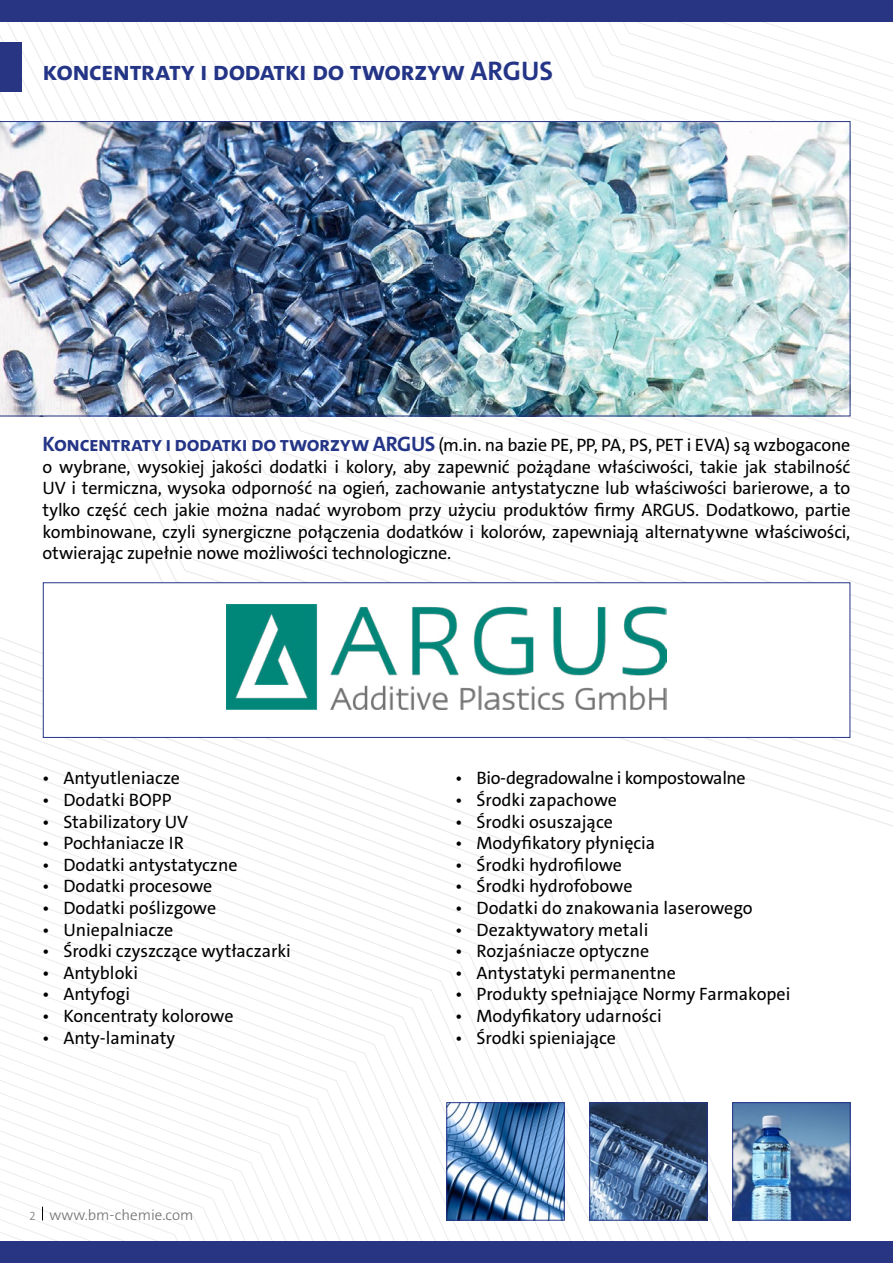
<style>
.page{position:relative;width:893px;height:1263px;background:#fff}
.page>*{position:absolute;margin:0;border:0;box-sizing:border-box;transform-origin:0 0}
.t1{font:700 27px "The Sans E4 s";letter-spacing:-.02em;color:#243587}
.t2{font:18px/21.6px "The Sans E4 s";color:#000;text-align:justify}
.t3{font:18px "The Sans E4 s";letter-spacing:-.02em;color:#000}
.t4{font:300 15px "The Sans E4 s";color:#706f6f}
.s1{font-weight:700;font-size:21px;color:#243587}
.s2{font-size:12px}
</style>
<div class="page">
<svg style="left:0;top:922px;width:468px;height:320px"></svg>
<svg style="left:0;top:933px;width:458px;height:309px"></svg>
<svg style="left:0;top:944px;width:448px;height:298px"></svg>
<svg style="left:0;top:954px;width:438px;height:288px"></svg>
<svg style="left:0;top:965px;width:428px;height:277px"></svg>
<svg style="left:0;top:975px;width:419px;height:267px"></svg>
<svg style="left:0;top:986px;width:409px;height:256px"></svg>
<svg style="left:0;top:997px;width:399px;height:245px"></svg>
<svg style="left:0;top:1007px;width:389px;height:235px"></svg>
<svg style="left:0;top:1018px;width:379px;height:224px"></svg>
<svg style="left:0;top:1029px;width:369px;height:213px"></svg>
<svg style="left:0;top:1039px;width:360px;height:203px"></svg>
<svg style="left:0;top:1050px;width:350px;height:192px"></svg>
<svg style="left:0;top:1061px;width:340px;height:181px"></svg>
<svg style="left:0;top:1071px;width:330px;height:171px"></svg>
<svg style="left:0;top:1082px;width:320px;height:160px"></svg>
<svg style="left:0;top:1092px;width:311px;height:150px"></svg>
<svg style="left:0;top:1103px;width:301px;height:139px"></svg>
<svg style="left:230px;top:21px;width:663px;height:405px"></svg>
<svg style="left:411px;top:21px;width:482px;height:153px"></svg>
<div style="left:0;top:0;width:893px;height:21px;background:#283583"></div>
<div style="left:0;top:1242px;width:893px;height:21px;background:#283583"></div>
<div style="left:0;top:43px;width:21px;height:49px;background:#283583"></div>
<img style="left:448px;top:1104px;width:115px;height:114px">
<div style="left:446px;top:1102px;width:119px;height:118px;border:1px solid #243587"></div>
<img style="left:591px;top:1104px;width:115px;height:114px">
<div style="left:589px;top:1102px;width:119px;height:118px;border:1px solid #243587"></div>
<img style="left:734px;top:1104px;width:115px;height:114px">
<div style="left:732px;top:1102px;width:119px;height:118px;border:1px solid #243587"></div>
<img style="left:0;top:121px;width:850px;height:295px">
<img style="left:226px;top:604px;width:440px;height:105px">
<div style="left:43px;top:582px;width:807px;height:156px;border:1px solid #243587"></div>
<svg style="left:0;top:1114px;width:291px;height:128px"></svg>
<h1 class="t1" style="left:43px;top:54px;width:512px">koncentraty i dodatki do tworzyw ARGUS</h1>
<p class="t2" style="left:43px;top:434px;width:809px"><span class="s1">Koncentraty i dodatki do tworzyw ARGUS</span> (m.in. na bazie PE, PP, PA, PS, PET i EVA) są wzbogacone o wybrane, wysokiej jakości dodatki i kolory, aby zapewnić pożądane właściwości, takie jak stabilność UV i termiczna, wysoka odporność na ogień, zachowanie antystatyczne lub właściwości barierowe, a to tylko część cech jakie można nadać wyrobom przy użyciu produktów firmy ARGUS. Dodatkowo, partie kombinowane, czyli synergiczne połączenia dodatków i kolorów, zapewniają alternatywne właściwości, otwierając zupełnie nowe możliwości technologiczne.</p>
<p class="t2" style="left:42px;top:768px;width:139px">• Antyutleniacze</p>
<p class="t2" style="left:42px;top:789px;width:131px">• Dodatki BOPP</p>
<p class="t2" style="left:42px;top:811px;width:148px">• Stabilizatory UV</p>
<p class="t2" style="left:42px;top:832px;width:143px">• Pochłaniacze IR</p>
<p class="t2" style="left:42px;top:854px;width:197px">• Dodatki antystatyczne</p>
<p class="t2" style="left:42px;top:876px;width:172px">• Dodatki procesowe</p>
<p class="t2" style="left:42px;top:897px;width:176px">• Dodatki poślizgowe</p>
<p class="t2" style="left:42px;top:919px;width:133px">• Uniepalniacze</p>
<p class="t2" style="left:42px;top:940px;width:250px">• Środki czyszczące wytłaczarki</p>
<p class="t2" style="left:42px;top:962px;width:97px">• Antybloki</p>
<p class="t2" style="left:42px;top:984px;width:90px">• Antyfogi</p>
<p class="t2" style="left:42px;top:1005px;width:193px">• Koncentraty kolorowe</p>
<p class="t2" style="left:42px;top:1027px;width:134px">• Anty-laminaty</p>
<p class="t4" style="left:30px;top:1205px;width:165px"><span class="s2">2</span> www.bm-chemie.com</p>
<p class="t3" style="left:455px;top:767px;width:292px">• Bio-degradowalne i kompostowalne</p>
<p class="t2" style="left:455px;top:789px;width:163px">• Środki zapachowe</p>
<p class="t2" style="left:455px;top:811px;width:159px">• Środki osuszające</p>
<p class="t2" style="left:455px;top:832px;width:202px">• Modyfikatory płynięcia</p>
<p class="t2" style="left:455px;top:854px;width:168px">• Środki hydrofilowe</p>
<p class="t2" style="left:455px;top:876px;width:179px">• Środki hydrofobowe</p>
<p class="t2" style="left:455px;top:897px;width:299px">• Dodatki do znakowania laserowego</p>
<p class="t2" style="left:455px;top:919px;width:195px">• Dezaktywatory metali</p>
<p class="t2" style="left:455px;top:940px;width:196px">• Rozjaśniacze optyczne</p>
<p class="t2" style="left:455px;top:962px;width:222px">• Antystatyki permanentne</p>
<p class="t2" style="left:455px;top:984px;width:337px">• Produkty spełniające Normy Farmakopei</p>
<p class="t2" style="left:455px;top:1005px;width:208px">• Modyfikatory udarności</p>
<p class="t2" style="left:455px;top:1027px;width:162px">• Środki spieniające</p>
</div>
